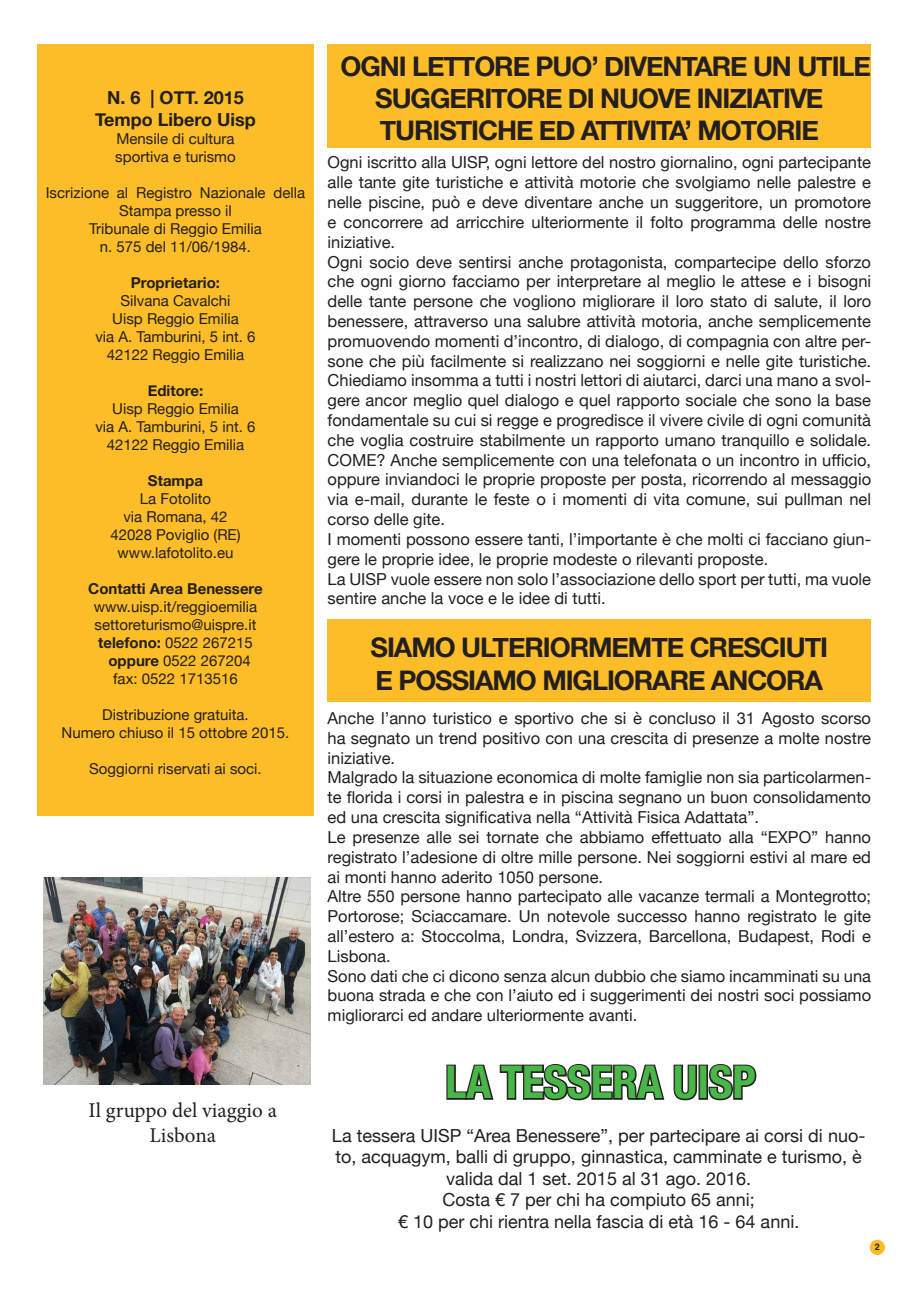
<style>
.page{position:relative;width:919px;height:1289px;background:#fff}
.page>*{position:absolute;margin:0;border:0;box-sizing:border-box;transform-origin:0 0}
.t1{font:700 condensed 45px "Helvetica Neue";color:#49b748}
.t2{font:700 27px/32.4px "Helvetica Neue";letter-spacing:-.04em;color:#231f20}
.t3{font:21px/25.2px "Minion Pro";color:#231f20;text-align:center}
.t4{font:18px/21.6px "Helvetica Neue";color:#231f20;text-align:center}
.t5{font:700 18px/21.6px "Helvetica Neue";color:#231f20;text-align:center}
.t6{font:16.5px/19.8px "Helvetica Neue";color:#231f20}
.t7{font:15px/18px "Helvetica Neue";color:#231f20;text-align:center}
.t8{font:700 15px "Helvetica Neue";color:#231f20}
.t9{font:700 9px "Helvetica";color:#231f20}
.s1{font-weight:700}
</style>
<div class="page">
<div style="left:869px;top:1239px;width:15px;height:15px;background:#fdbd28;border-radius:50%"></div>
<div style="left:327px;top:45px;width:544px;height:103px;background:#fdbd28"></div>
<div style="left:37px;top:45px;width:277px;height:771px;background:#fdbd28"></div>
<svg style="left:446px;top:1064px;width:252px;height:37px"></svg>
<div style="left:698px;top:1064px;width:10px;height:35px;border:3px solid #231f20"></div>
<svg style="left:706px;top:1064px;width:51px;height:37px"></svg>
<div style="left:327px;top:619px;width:544px;height:83px;background:#fdbd28"></div>
<img style="left:44px;top:878px;width:266px;height:206px">
<p class="t5" style="left:95px;top:87px;width:162px">N. 6 | OTT. 2015<br>Tempo Libero Uisp</p>
<p class="t7" style="left:115px;top:130px;width:122px;text-align:left">Mensile di cultura sportiva e turismo</p>
<p class="t7" style="left:46px;top:184px;width:261px">Iscrizione al Registro Nazionale della<br>Stampa presso il<br>Tribunale di Reggio Emilia<br>n. 575 del 11/06/1984.</p>
<p class="t8" style="left:131px;top:271px;width:91px">Proprietario:</p>
<p class="t7" style="left:95px;top:292px;width:162px">Silvana Cavalchi<br>Uisp Reggio Emilia<br>via A. Tamburini, 5 int. 6<br>42122 Reggio Emilia</p>
<p class="t8" style="left:148px;top:379px;width:57px">Editore:</p>
<p class="t7" style="left:95px;top:400px;width:162px">Uisp Reggio Emilia<br>via A. Tamburini, 5 int. 6<br>42122 Reggio Emilia</p>
<p class="t8" style="left:148px;top:469px;width:56px">Stampa</p>
<p class="t7" style="left:110px;top:490px;width:132px">La Fotolito<br>via Romana, 42<br>42028 Poviglio (RE) www.lafotolito.eu</p>
<p class="t8" style="left:88px;top:577px;width:176px">Contatti Area Benessere</p>
<p class="t7" style="left:94px;top:598px;width:165px">www.uisp.it/reggioemilia settoreturismo@uispre.it <span class="s1">telefono:</span> 0522 267215 <span class="s1">oppure</span> 0522 267204 fax: 0522 1713516</p>
<p class="t7" style="left:62px;top:706px;width:229px">Distribuzione gratuita.<br>Numero chiuso il 15 ottobre 2015.</p>
<p class="t7" style="left:89px;top:760px;width:174px">Soggiorni riservati ai soci.</p>
<p class="t3" style="left:88px;top:1097px;width:190px">Il gruppo del viaggio a<br>Lisbona</p>
<h2 class="t2" style="left:340px;top:50px;width:104px">OGNI LETTO</h2>
<h2 class="t2" style="left:375px;top:50px;width:494px;text-indent:119px">RE PUO’ DIVENTARE UN UTILE<br>SUGGERITORE DI NUOVE INIZIATIVE<br>TURISTICHE ED ATTIVITA’ MOTO</h2>
<h2 class="t2" style="left:776px;top:115px;width:41px">RIE</h2>
<p class="t6" style="left:327px;top:154px;width:545px">Ogni iscritto alla UISP, ogni lettore del nostro giornalino, ogni partecipante alle tante gite turistiche e attività motorie che svolgiamo nelle palestre e nelle piscine, può e deve diventare anche un suggeritore, un promotore e concorrere ad arricchire ulteriormente il folto programma delle nostre iniziative.<br>Ogni socio deve sentirsi anche protagonista, compartecipe dello sforzo che ogni giorno facciamo per interpretare al meglio le attese e i bisogni delle tante persone che vogliono migliorare il loro stato di salute, il loro benessere, attraverso una salubre attività motoria, anche semplicemente promuovendo momenti d’incontro, di dialogo, di compagnia con altre per&shy;sone che più facilmente si realizzano nei soggiorni e nelle gite turistiche.<br>Chiediamo insomma a tutti i nostri lettori di aiutarci, darci una mano a svol&shy;gere ancor meglio quel dialogo e quel rapporto sociale che sono la base fondamentale su cui si regge e progredisce il vivere civile di ogni comunità che voglia costruire stabilmente un rapporto umano tranquillo e solidale.<br>COME? Anche semplicemente con una telefonata o un incontro in ufficio, oppure inviandoci le proprie proposte per posta, ricorrendo al messaggio via e-mail, durante le feste o i momenti di vita comune, sui pullman nel corso delle gite.<br>I momenti possono essere tanti, l’importante è che molti ci facciano giun&shy;gere le proprie idee, le proprie modeste o rilevanti proposte.<br>La UISP vuole essere non solo l’associazione dello sport per tutti, ma vuole sentire anche la voce e le idee di tutti.</p>
<h2 class="t2" style="left:370px;top:632px;width:238px">SIAMO ULTERIORMEMTE</h2>
<h2 class="t2" style="left:375px;top:632px;width:454px;text-align:right">CRESCIUTI<br>E POSSIAMO MIGLIORARE ANCORA</h2>
<p class="t6" style="left:327px;top:709px;width:545px">Anche l’anno turistico e sportivo che si è concluso il 31 Agosto scorso ha segnato un trend positivo con una crescita di presenze a molte nostre iniziative.<br>Malgrado la situazione economica di molte famiglie non sia particolarmen&shy;te florida i corsi in palestra e in piscina segnano un buon consolidamento ed una crescita significativa nella “Attività Fisica Adattata”.<br>Le presenze alle sei tornate che abbiamo effettuato alla “EXPO” hanno registrato l’adesione di oltre mille persone. Nei soggiorni estivi al mare ed ai monti hanno aderito 1050 persone.<br>Altre 550 persone hanno partecipato alle vacanze termali a Montegrotto; Portorose; Sciaccamare. Un notevole successo hanno registrato le gite all’estero a: Stoccolma, Londra, Svizzera, Barcellona, Budapest, Rodi e Lisbona.<br>Sono dati che ci dicono senza alcun dubbio che siamo incamminati su una buona strada e che con l’aiuto ed i suggerimenti dei nostri soci possiamo migliorarci ed andare ulteriormente avanti.</p>
<h1 class="t1" style="left:445px;top:1044px;width:311px">LA TESSERA UISP</h1>
<p class="t4" style="left:332px;top:1125px;width:535px">La tessera UISP “Area Benessere”, per partecipare ai corsi di nuo&shy;to, acquagym, balli di gruppo, ginnastica, camminate e turismo, è valida dal 1 set. 2015 al 31 ago. 2016.<br>Costa € 7 per chi ha compiuto 65 anni;<br>€ 10 per chi rientra nella fascia di età 16 - 64 anni.</p>
<p class="t9" style="left:874px;top:1239px;width:7px">2</p>
</div>
